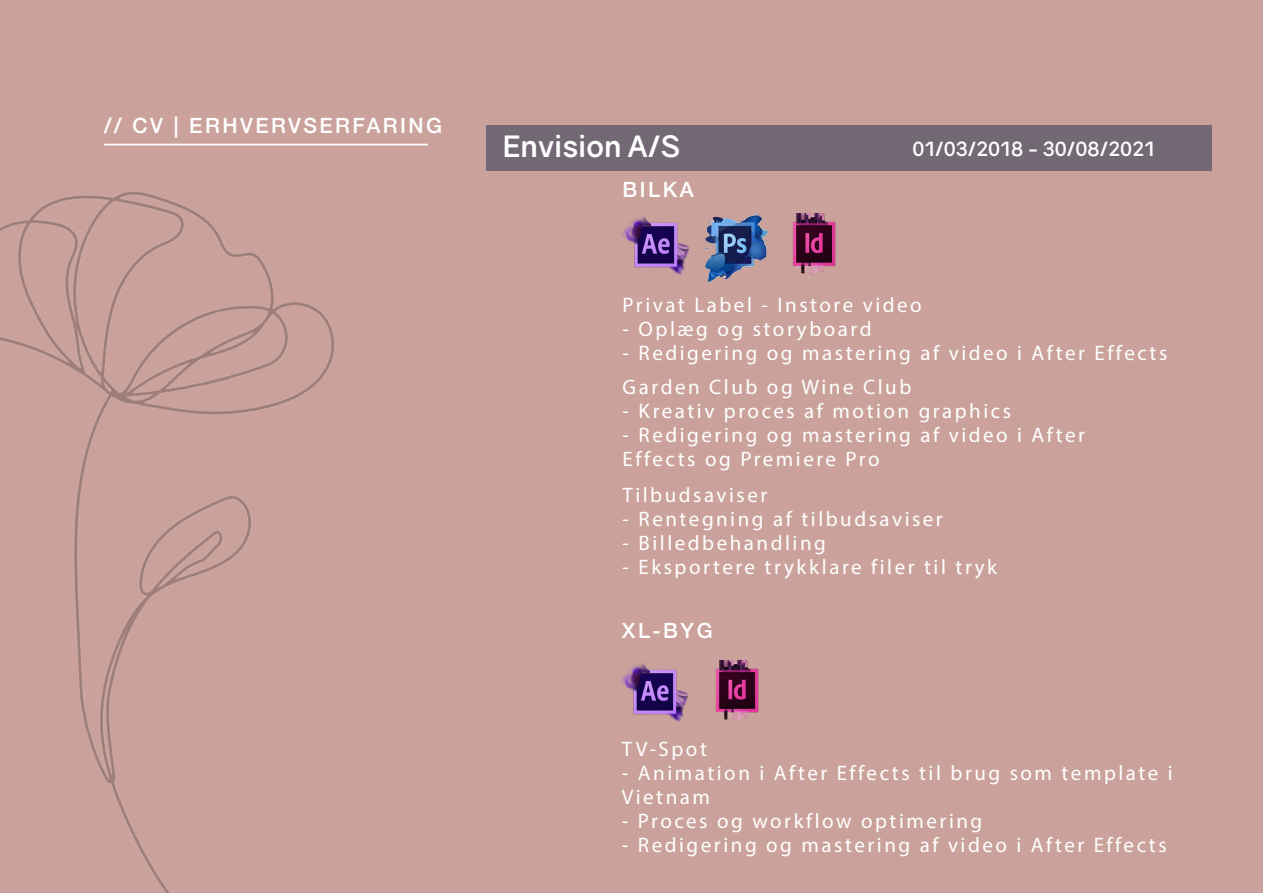
<style>
.page{position:relative;width:1263px;height:893px;background:#caa29b}
.page>*{position:absolute;margin:0;border:0;box-sizing:border-box;transform-origin:0 0}
.Rubrik{font:700 29.4px "Gravity";color:#fff}
.Kompetencer{font:21px/24px "Myriad Pro";letter-spacing:.12em;color:#fff}
.Kompetencer-2{font:500 21px "Helvetica Neue";letter-spacing:.12em;color:#fff}
.Rubrik-2{font:700 19.5px "Gravity";color:#fff}
</style>
<div class="page">
<img style="left:0;top:125px;width:487px;height:768px">
<hr style="left:104px;top:144px;width:324px;height:1px;background:#fff">
<img style="left:705px;top:214px;width:64px;height:69px">
<img style="left:623px;top:216px;width:67px;height:59px">
<img style="left:792px;top:214px;width:44px;height:61px">
<img style="left:622px;top:663px;width:67px;height:59px">
<img style="left:715px;top:660px;width:44px;height:61px">
<div style="left:487px;top:125px;width:725px;height:46px;background:#726974"></div>
<p class="Kompetencer-2" style="left:104px;top:109px;width:340px">// CV | ERHVERVSERFARING</p>
<p class="Rubrik" style="left:503px;top:128px;width:179px">Envision A/S</p>
<p class="Rubrik-2" style="left:912px;top:136px;width:244px">01/03/2018 - 30/08/2021</p>
<p class="Kompetencer-2" style="left:623px;top:172px;width:73px">BILKA</p>
<p class="Kompetencer" style="left:623px;top:293px;width:301px">Privat Label - Instore video</p>
<p class="Kompetencer" style="left:623px;top:317px;width:250px">- Oplæg og storyboard</p>
<p class="Kompetencer" style="left:623px;top:341px;width:546px">- Redigering og mastering af video i After Effects</p>
<p class="Kompetencer" style="left:623px;top:375px;width:290px">Garden Club og Wine Club</p>
<p class="Kompetencer" style="left:623px;top:399px;width:390px">- Kreativ proces af motion graphics</p>
<p class="Kompetencer" style="left:623px;top:423px;width:464px">- Redigering og mastering af video i After<br>Effects og Premiere Pro</p>
<p class="Kompetencer" style="left:623px;top:483px;width:146px">Tilbudsaviser</p>
<p class="Kompetencer" style="left:623px;top:507px;width:322px">- Rentegning af tilbudsaviser</p>
<p class="Kompetencer" style="left:623px;top:531px;width:205px">- Billedbehandling</p>
<p class="Kompetencer" style="left:623px;top:555px;width:376px">- Eksportere trykklare filer til tryk</p>
<p class="Kompetencer-2" style="left:622px;top:613px;width:92px">XL-BYG</p>
<p class="Kompetencer" style="left:622px;top:736px;width:87px">TV-Spot</p>
<p class="Kompetencer" style="left:622px;top:760px;width:552px">- Animation i After Effects til brug som template i<br>Vietnam</p>
<p class="Kompetencer" style="left:622px;top:808px;width:362px">- Proces og workflow optimering</p>
<p class="Kompetencer" style="left:622px;top:832px;width:546px">- Redigering og mastering af video i After Effects</p>
</div>
